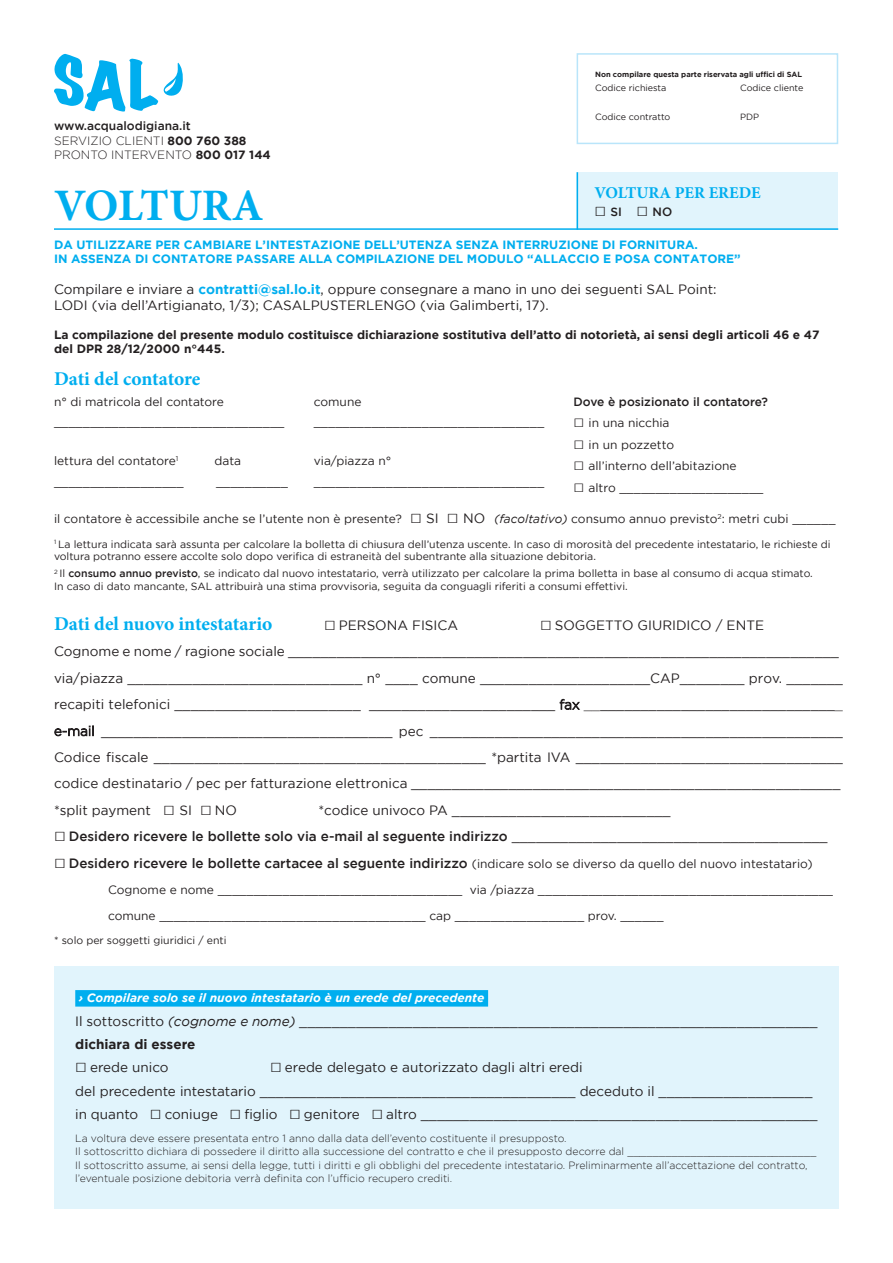
<style>
.page{position:relative;width:893px;height:1263px;background:#fff}
.page>*{position:absolute;margin:0;border:0;box-sizing:border-box;transform-origin:0 0}
.t1{font:700 45px "Minion Pro";letter-spacing:-.005em;color:#00aeef}
.t2{font:700 19.5px "Minion Pro";letter-spacing:-.005em;color:#00aeef}
.t3{font:700 16.5px "Minion Pro";color:#00aeef}
.t4{font:13.5px/26.4px "Gotham";color:#231f20}
.t5{font:500 13.5px "Gotham";color:#231f20}
.t6{font:12px/26.4px "Gotham";color:#231f20}
.t7{font:700 12px/14.4px "Gotham";color:#00aeef}
.t8{font:700 12px/14.4px "Gotham";color:#231f20}
.t9{font:300 12px/14.4px "Gotham";color:#231f20}
.t10{font:italic 700 12px "Gotham";color:#fff}
.t11{font:500 12px "Gotham";color:#231f20}
.t12{font:10.5px/12.6px "Gotham";color:#231f20}
.t13{font:300 10.5px/13.5px "Gotham";color:#231f20}
.t14{font:9px "Gotham";color:#231f20}
.t15{font:700 7.5px "Gotham";color:#231f20}
.s1{font-weight:500}
.s2{font-weight:700}
.s3{font-family:"Calibri";font-weight:300;font-size:19.5px}
.s4{font-weight:700;color:#00aeef}
.s5{font-family:"Calibri";font-weight:300;font-size:18px}
.s6{font-size:13.5px}
.s7{font-style:italic}
.s8{font-weight:300}
.s9{font-weight:400}
.s10{font-weight:400;font-size:12px}
</style>
<div class="page">
<div style="left:54px;top:966px;width:785px;height:243px;background:#e1f4fc"></div>
<div style="left:577px;top:172px;width:261px;height:58px;background:#e1f4fc"></div>
<svg style="left:54px;top:54px;width:129px;height:58px"></svg>
<div style="left:577px;top:53px;width:261px;height:91px;border:2px solid #b9e5fa"></div>
<hr style="left:54px;top:228px;width:784px;height:2px;background:#00aeef">
<div style="left:75px;top:990px;width:413px;height:16px;background:#00aeef"></div>
<hr style="left:577px;top:172px;width:1px;height:58px;background:#00aeef">
<p class="t9" style="left:54px;top:119px;width:218px"><span class="s1">www.acqualodigiana.it<br></span>SERVIZIO CLIENTI <span class="s2">800 760 388<br></span>PRONTO INTERVENTO <span class="s2">800 017 144</span></p>
<p class="t15" style="left:595px;top:70px;width:209px">Non compilare questa parte riservata agli uffici di SAL</p>
<p class="t14" style="left:595px;top:82px;width:73px">Codice richiesta</p>
<p class="t14" style="left:740px;top:82px;width:65px">Codice cliente</p>
<p class="t14" style="left:595px;top:112px;width:77px">Codice contratto</p>
<p class="t14" style="left:740px;top:112px;width:21px">PDP</p>
<p class="t3" style="left:594px;top:181px;width:168px">VOLTURA PER EREDE</p>
<p class="t11" style="left:594px;top:205px;width:79px"><span class="s3">□</span> SI <span class="s3">□</span> NO</p>
<h1 class="t1" style="left:54px;top:174px;width:211px">VOLTURA</h1>
<p class="t7" style="left:54px;top:237px;width:688px">DA UTILIZZARE PER CAMBIARE L’INTESTAZIONE DELL’UTENZA SENZA INTERRUZIONE DI FORNITURA.<br>IN ASSENZA DI CONTATORE PASSARE ALLA COMPILAZIONE DEL MODULO “ALLACCIO E POSA CONTATORE”</p>
<p class="t4" style="left:54px;top:281px;width:664px;line-height:16.2px">Compilare e inviare a <span class="s4">contratti@sal.lo.it</span>, oppure consegnare a mano in uno dei seguenti SAL Point:<br>LODI (via dell’Artigianato, 1/3); CASALPUSTERLENGO (via Galimberti, 17).</p>
<p class="t8" style="left:54px;top:327px;width:767px">La compilazione del presente modulo costituisce dichiarazione sostitutiva dell’atto di notorietà, ai sensi degli articoli 46 e 47 del DPR 28/12/2000 n°445.</p>
<h2 class="t2" style="left:54px;top:365px;width:148px">Dati del contatore</h2>
<p class="t6" style="left:54px;top:388px;width:172px">n° di matricola del contatore</p>
<p class="t6" style="left:314px;top:388px;width:49px">comune</p>
<p class="t11" style="left:574px;top:395px;width:196px">Dove è posizionato il contatore?</p>
<p class="t6" style="left:574px;top:410px;width:97px"><span class="s5">□</span> in una nicchia</p>
<p class="t6" style="left:574px;top:431px;width:102px"><span class="s5">□</span> in un pozzetto</p>
<p class="t6" style="left:574px;top:453px;width:165px"><span class="s5">□</span> all’interno dell’abitazione</p>
<p class="t6" style="left:574px;top:474px;width:191px"><span class="s5">□</span> altro ____________________</p>
<p class="t6" style="left:54px;top:409px;width:232px">________________________________</p>
<p class="t6" style="left:314px;top:409px;width:232px">________________________________</p>
<p class="t6" style="left:54px;top:447px;width:126px">lettura del contatore<sup>1</sup></p>
<p class="t6" style="left:214px;top:447px;width:28px">data</p>
<p class="t6" style="left:314px;top:447px;width:79px">via/piazza n°</p>
<p class="t6" style="left:54px;top:468px;width:131px">__________________</p>
<p class="t6" style="left:216px;top:468px;width:74px">__________</p>
<p class="t6" style="left:314px;top:468px;width:232px">________________________________</p>
<p class="t6" style="left:54px;top:505px;width:783px">il contatore è accessibile anche se l’utente non è presente? <span class="s3">□</span> <span class="s6">SI</span> <span class="s3">□</span> <span class="s6">NO</span> <span class="s7">(facoltativo)</span> consumo annuo previsto<sup>2</sup>: metri cubi ______</p>
<p class="t12" style="left:54px;top:538px;width:778px"><sup>1</sup> La lettura indicata sarà assunta per calcolare la bolletta di chiusura dell’utenza uscente. In caso di morosità del precedente intestatario, le richieste di voltura potranno essere accolte solo dopo verifica di estraneità del subentrante alla situazione debitoria.</p>
<p class="t12" style="left:54px;top:567px;width:760px"><sup>2</sup> Il <span class="s1">consumo annuo previsto</span>, se indicato dal nuovo intestatario, verrà utilizzato per calcolare la prima bolletta in base al consumo di acqua stimato.<br>In caso di dato mancante, SAL attribuirà una stima provvisoria, seguita da conguagli riferiti a consumi effettivi.</p>
<h2 class="t2" style="left:54px;top:610px;width:220px">Dati del nuovo intestatario</h2>
<p class="t4" style="left:324px;top:612px;width:136px"><span class="s3">□</span> PERSONA FISICA</p>
<p class="t4" style="left:54px;top:612px;width:791px;text-indent:486px"><span class="s3">□</span> SOGGETTO GIURIDICO / ENTE<br>Cognome e nome / ragione sociale ____________________________________________________________________ via/piazza _____________________________ n° ____ comune _____________________CAP________ prov. _______ recapiti telefonici _______________________ _______________________ <span class="s8">fax __</span>_____________________________<span class="s8">_ e-mail</span> ____________________________________ pec ___________________________________________________ Codice fiscale _________________________________________ *partita IVA _________________________________ codice destinatario / pec per fatturazione elettronica _____________________________________________________ *split payment <span class="s3">□</span> SI <span class="s3">□</span> NO</p>
<p class="t4" style="left:319px;top:797px;width:354px">*codice univoco PA ___________________________</p>
<p class="t5" style="left:54px;top:829px;width:775px"><span class="s3">□</span> Desidero ricevere le bollette solo via e-mail al seguente indirizzo <span class="s9">_______________________________________</span></p>
<p class="t5" style="left:54px;top:855px;width:760px"><span class="s3">□</span> Desidero ricevere le bollette cartacee al seguente indirizzo <span class="s10">(indicare solo se diverso da quello del nuovo intestatario)</span></p>
<p class="t6" style="left:108px;top:876px;width:727px">Cognome e nome __________________________________ via /piazza _________________________________________ comune _____________________________________ cap __________________ prov. ______</p>
<p class="t12" style="left:54px;top:934px;width:174px">* solo per soggetti giuridici / enti</p>
<p class="t10" style="left:79px;top:991px;width:407px">› Compilare solo se il nuovo intestatario è un erede del precedente</p>
<p class="t4" style="left:75px;top:1009px;width:744px;line-height:23.4px">Il sottoscritto <span class="s7">(cognome e nome)</span> ________________________________________________________________ <span class="s2">dichiara di essere</span></p>
<p class="t4" style="left:75px;top:1054px;width:95px"><span class="s3">□</span> erede unico</p>
<p class="t4" style="left:75px;top:1055px;width:744px;line-height:23.4px;text-indent:195px"><span class="s3">□</span> erede delegato e autorizzato dagli altri eredi<br>del precedente intestatario _______________________________________ deceduto il ___________________ in quanto <span class="s3">□</span> coniuge <span class="s3">□</span> figlio <span class="s3">□</span> genitore <span class="s3">□</span> altro _________________________________________________</p>
<p class="t13" style="left:75px;top:1131px;width:743px">La voltura deve essere presentata entro 1 anno dalla data dell’evento costituente il presupposto.<br>Il sottoscritto dichiara di possedere il diritto alla successione del contratto e che il presupposto decorre dal ______________________________ Il sottoscritto assume, ai sensi della legge, tutti i diritti e gli obblighi del precedente intestatario. Preliminarmente all’accettazione del contratto, l’eventuale posizione debitoria verrà definita con l’ufficio recupero crediti.</p>
</div>
